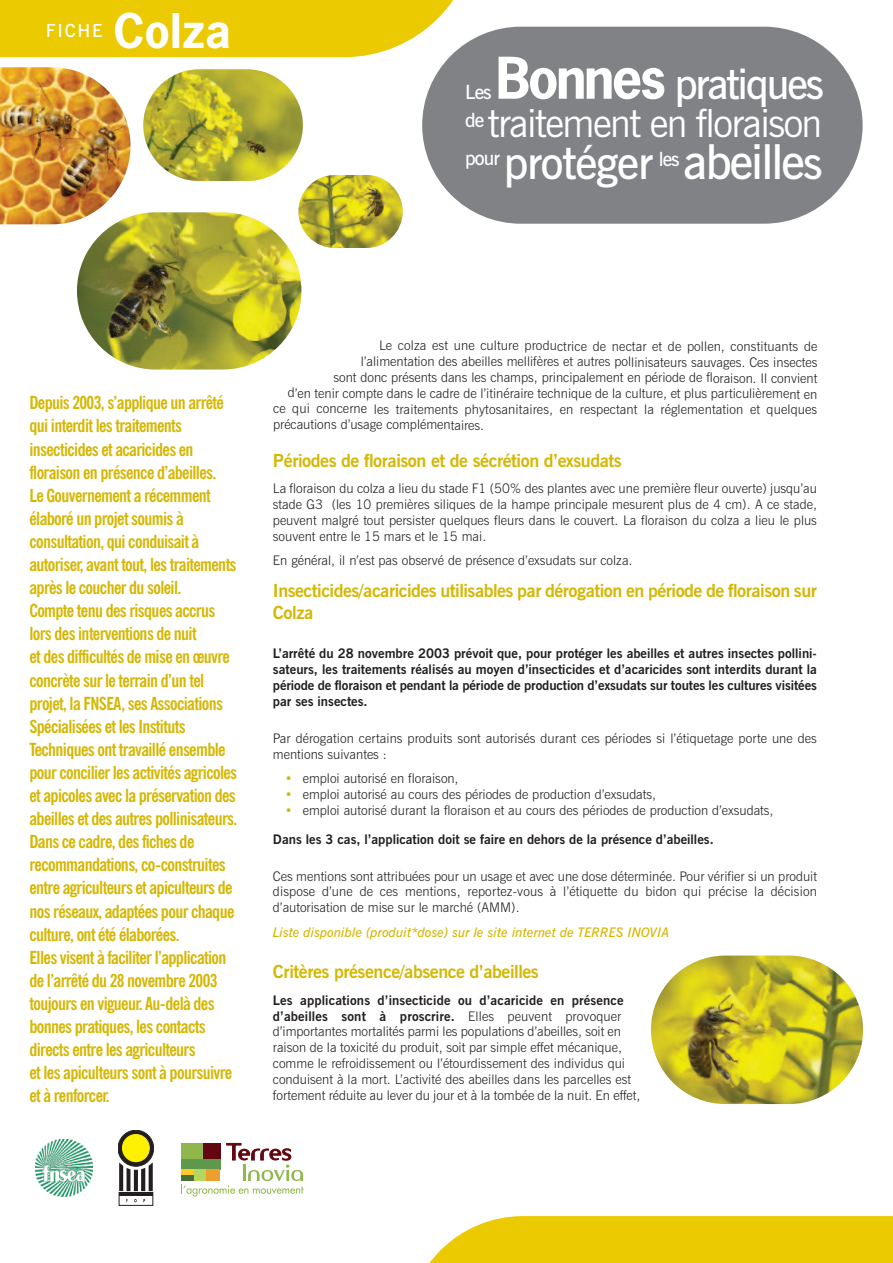
<style>
.page{position:relative;width:893px;height:1263px;background:#fff}
.page>*{position:absolute;margin:0;border:0;box-sizing:border-box;transform-origin:0 0}
.t1{font:600 48px "News Gothic BT";letter-spacing:-.04em;color:#fff}
.t2{font:600 45px "News Gothic BT";letter-spacing:-.025em;color:#fff}
.t3{font:700 45px "News Gothic";color:#fff}
.t4{font:600 42px "News Gothic BT";letter-spacing:-.05em;color:#fff}
.t5{font:38.7px "News Gothic BT";letter-spacing:-.04em;color:#fff}
.t6{font:600 19.5px "News Gothic BT";letter-spacing:-.05em;color:#fff}
.t7{font:700 condensed 18px/23.1px "News Gothic BT";letter-spacing:-.035em;color:#d5b703}
.t8{font:700 18px/21.6px "News Gothic BT";letter-spacing:-.025em;color:#d5b703}
.t9{font:600 18px "News Gothic BT";letter-spacing:.1em;color:#fff}
.t10{font:300 13.2px/15.9px "News Gothic BT";color:#231f20}
.t11{font:700 13.2px/15.9px "News Gothic BT";letter-spacing:-.005em;color:#231f20;text-align:justify}
.t12{font:italic 600 13.2px "News Gothic BT";color:#d5b703}
.s1{font-family:"News Gothic";font-weight:700;font-size:54px}
.s2{font-size:45px}
.s3{color:#d5b703}
.s4{font-weight:700}
</style>
<div class="page">
<svg style="left:429px;top:1216px;width:464px;height:47px;background:#eccd12"></svg>
<img style="left:77px;top:212px;width:224px;height:157px;border-radius:79px">
<img style="left:298px;top:175px;width:105px;height:73px;border-radius:37px">
<img style="left:143px;top:69px;width:160px;height:112px;border-radius:56px">
<img style="left:0;top:67px;width:131px;height:157px">
<div style="left:0;top:0;width:453px;height:57px;background:#ebca02"></div>
<svg style="left:422px;top:27px;width:441px;height:197px;background:#8d8f91"></svg>
<img style="left:35px;top:1139px;width:58px;height:57px">
<svg style="left:118px;top:1130px;width:36px;height:75px"></svg>
<div style="left:119px;top:1192px;width:34px;height:13px;background:#fff"></div>
<hr style="left:119px;top:1192px;width:34px;height:4px;background:#231f20">
<svg style="left:118px;top:1130px;width:36px;height:36px"></svg>
<div style="left:118px;top:1130px;width:36px;height:36px;border:1px solid #231f20;border-radius:50%"></div>
<div style="left:122px;top:1134px;width:27px;height:28px;background:#fff101;border-radius:50%"></div>
<div style="left:122px;top:1134px;width:27px;height:28px;border:1px solid #fff101;border-radius:50%"></div>
<svg style="left:119px;top:1162px;width:34px;height:29px"></svg>
<img style="left:651px;top:955px;width:212px;height:149px;border-radius:74px">
<svg style="left:181px;top:1143px;width:123px;height:53px"></svg>
<h3 class="t9" style="left:46px;top:24px;width:58px">FICHE</h3>
<h2 class="t3" style="left:113px;top:6px;width:119px">Colza</h2>
<h3 class="t4" style="left:496px;top:68px;width:330px"><span class="s1">Bonnes</span> pratiques</h3>
<h3 class="t5" style="left:465px;top:109px;width:359px"><sup>de</sup> traitement en floraison</h3>
<h3 class="t6" style="left:465px;top:151px;width:36px">pour</h3>
<h2 class="t2" style="left:504px;top:146px;width:151px">protéger</h2>
<h3 class="t6" style="left:659px;top:152px;width:22px">les</h3>
<h1 class="t1" style="left:683px;top:144px;width:141px">abeille<span class="s2">s</span></h1>
<h3 class="t6" style="left:465px;top:85px;width:28px">Les</h3>
<p class="t7" style="left:29px;top:393px;width:209px">Depuis 2003, s’applique un arrêté qui interdit les traitements insecticides et acaricides en floraison en présence d’abeilles.<br>Le Gouvernement a récemment élaboré un projet soumis à consultation, qui conduisait à autoriser, avant tout, les traitements après le coucher du soleil.<br>Compte tenu des risques accrus lors des interventions de nuit<br>et des difficultés de mise en œuvre concrète sur le terrain d’un tel projet, la FNSEA, ses Associations<br>Spécialisées et les Instituts<br>Techniques ont travaillé ensemble pour concilier les activités agricoles et apicoles avec la préservation des abeilles et des autres pollinisateurs.<br>Dans ce cadre, des fiches de recommandations, co-construites entre agriculteurs et apiculteurs de nos réseaux, adaptées pour chaque culture, ont été élaborées.<br>Elles visent à faciliter l’application de l’arrêté du 28 novembre 2003 toujours en vigueur. Au-delà des bonnes pratiques, les contacts directs entre les agriculteurs<br>et les apiculteurs sont à poursuivre et à renforcer.</p>
<p class="t10" style="left:379px;top:339px;width:440px">Le colza est une culture productrice de nectar et de pollen, constituants de</p>
<p class="t10" style="left:361px;top:355px;width:458px">l’alimentation des abeilles mellifères et autres pollinisateurs sauvages. Ces insectes</p>
<p class="t10" style="left:333px;top:371px;width:485px">sont donc présents dans les champs, principalement en période de floraison. Il convient</p>
<p class="t10" style="left:288px;top:387px;width:531px">d’en tenir compte dans le cadre de l’itinéraire technique de la culture, et plus particulièrement en</p>
<p class="t10" style="left:273px;top:402px;width:546px">ce qui concerne les traitements phytosanitaires, en respectant la réglementation et quelques</p>
<p class="t10" style="left:273px;top:418px;width:213px">précautions d’usage complémentaires.</p>
<h3 class="t8" style="left:273px;top:451px;width:350px">Périodes de floraison et de sécrétion d’exsudats</h3>
<p class="t10" style="left:273px;top:482px;width:546px;text-align:justify">La floraison du colza a lieu du stade F1 (50% des plantes avec une première fleur ouverte) jusqu’au stade G3 (les 10 premières siliques de la hampe principale mesurent plus de 4 cm). A ce stade, peuvent malgré tout persister quelques fleurs dans le couvert. La floraison du colza a lieu le plus souvent entre le 15 mars et le 15 mai.</p>
<p class="t10" style="left:273px;top:554px;width:361px">En général, il n’est pas observé de présence d’exsudats sur colza.</p>
<h3 class="t8" style="left:273px;top:582px;width:546px">Insecticides/acaricides utilisables par dérogation en période de floraison sur<br>Colza</h3>
<p class="t11" style="left:273px;top:647px;width:546px">L’arrêté du 28 novembre 2003 prévoit que, pour protéger les abeilles et autres insectes pollini&shy;sateurs, les traitements réalisés au moyen d’insecticides et d’acaricides sont interdits durant la période de floraison et pendant la période de production d’exsudats sur toutes les cultures visitées par ses insectes.</p>
<p class="t10" style="left:273px;top:731px;width:546px">Par dérogation certains produits sont autorisés durant ces périodes si l’étiquetage porte une des mentions suivantes :</p>
<p class="t10" style="left:285px;top:772px;width:175px"><span class="s3">•</span> emploi autorisé en floraison,</p>
<p class="t10" style="left:285px;top:788px;width:373px"><span class="s3">•</span> emploi autorisé au cours des périodes de production d’exsudats,</p>
<p class="t10" style="left:273px;top:797px;width:502px;line-height:28.7px;text-indent:12px"><span class="s3">•</span> emploi autorisé durant la floraison et au cours des périodes de production d’exsudats,<br><span class="s4">Dans les 3 cas, l’application doit se faire en dehors de la présence d’abeilles.</span></p>
<p class="t10" style="left:273px;top:869px;width:546px;text-align:justify">Ces mentions sont attribuées pour un usage et avec une dose déterminée. Pour vérifier si un produit dispose d’une de ces mentions, reportez-vous à l’étiquette du bidon qui précise la décision d’autorisation de mise sur le marché (AMM).</p>
<p class="t12" style="left:273px;top:928px;width:398px">Liste disponible (produit*dose) sur le site internet de TERRES INOVIA</p>
<h3 class="t8" style="left:273px;top:962px;width:267px">Critères présence/absence d’abeilles</h3>
<p class="t10" style="left:273px;top:993px;width:369px"><span class="s4">Les applications d’insecticide ou d’acaricide en présence d’abeilles sont à proscrire.</span> Elles peuvent provoquer d’importantes mortalités parmi les populations d’abeilles, soit en raison de la toxicité du produit, soit par simple effet mécanique, comme le refroidissement ou l’étourdissement des individus qui conduisent à la mort. L’activité des abeilles dans les parcelles est fortement réduite au lever du jour et à la tombée de la nuit. En effet,</p>
</div>
